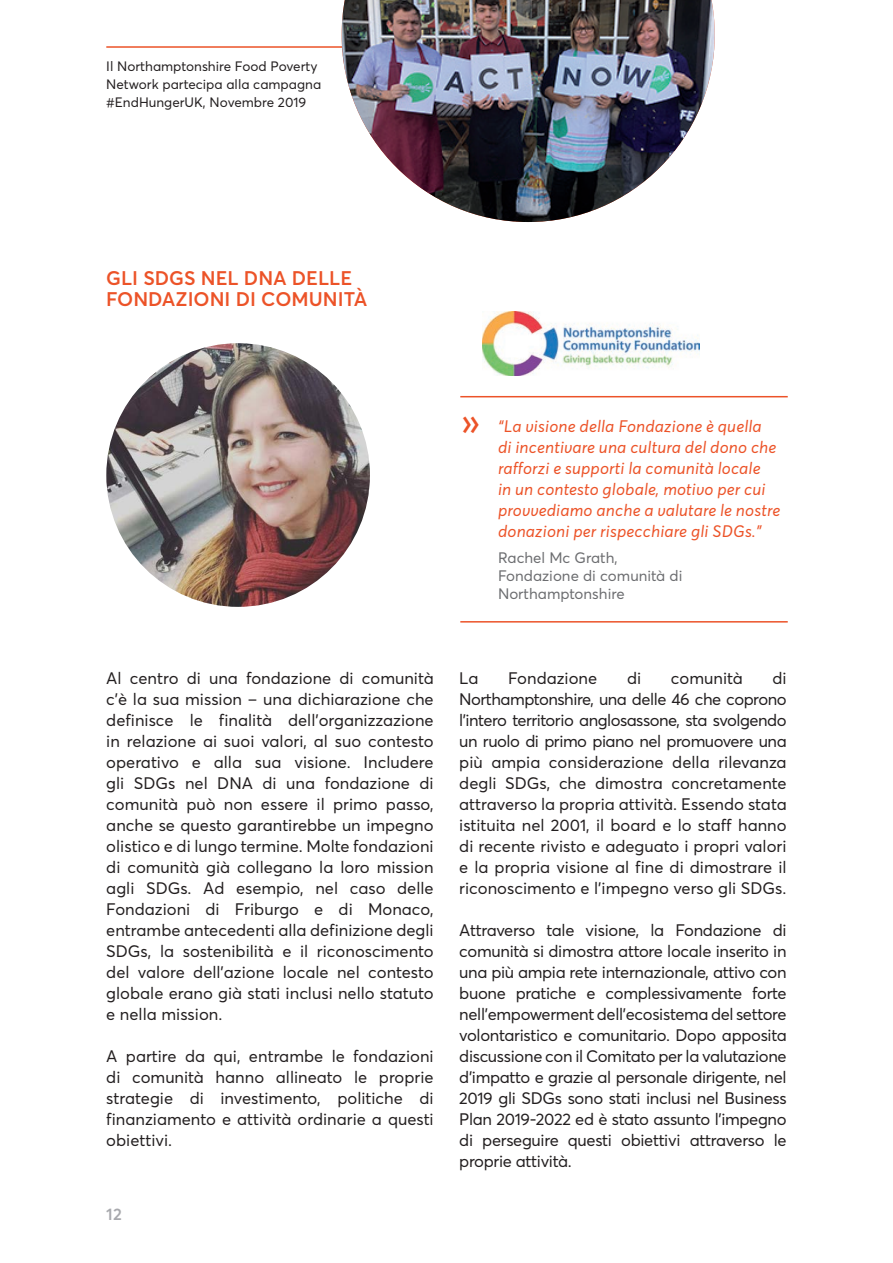
<style>
.page{position:relative;width:893px;height:1263px;background:#fff}
.page>*{position:absolute;margin:0;border:0;box-sizing:border-box;transform-origin:0 0}
.t1{font:37.5px "Meta OT";color:#ec5328}
.t2{font:600 19.5px/21px "Averta Std";color:#ec5328}
.t3{font:16.5px/21px "Averta Std";color:#231f20;text-align:justify}
.t4{font:italic 16.5px/21px "Averta Std";letter-spacing:.01em;color:#ec5328}
.t5{font:600 16.5px "Averta Std";color:#a8a9ad}
.t6{font:15px/18px "Averta Std";color:#6c6d70}
.t7{font:13.5px/18px "Averta Std";color:#231f20}
</style>
<div class="page">
<hr style="left:106px;top:46px;width:243px;height:2px;background:#ec5328">
<hr style="left:460px;top:621px;width:328px;height:2px;background:#ec5328">
<hr style="left:460px;top:396px;width:328px;height:1px;background:#ec5328">
<img style="left:482px;top:311px;width:217px;height:64px">
<img style="left:342px;top:0;width:373px;height:222px">
<img style="left:106px;top:343px;width:264px;height:264px;border-radius:132px">
<p class="t7" style="left:106px;top:58px;width:216px">Il Northamptonshire Food Poverty<br>Network partecipa alla campagna #EndHungerUK, Novembre 2019</p>
<p class="t2" style="left:106px;top:267px;width:263px">GLI SDGS NEL DNA DELLE<br>FONDAZIONI DI COMUNITÀ</p>
<h1 class="t1" style="left:461px;top:398px;width:21px">»</h1>
<p class="t4" style="left:498px;top:417px;width:284px">“La visione della Fondazione è quella<br>di incentivare una cultura del dono che rafforzi e supporti la comunità locale<br>in un contesto globale, motivo per cui provvediamo anche a valutare le nostre donazioni per rispecchiare gli SDGs.”</p>
<p class="t6" style="left:498px;top:548px;width:186px">Rachel Mc Grath,<br>Fondazione di comunità di<br>Northamptonshire</p>
<p class="t3" style="left:106px;top:668px;width:329px">Al centro di una fondazione di comunità c’è la sua mission – una dichiarazione che definisce le finalità dell’organizzazione in relazione ai suoi valori, al suo contesto operativo e alla sua visione. Includere gli SDGs nel DNA di una fondazione di comunità può non essere il primo passo, anche se questo garantirebbe un impegno olistico e di lungo termine. Molte fondazioni di comunità già collegano la loro mission agli SDGs. Ad esempio, nel caso delle Fondazioni di Friburgo e di Monaco, entrambe antecedenti alla definizione degli SDGs, la sostenibilità e il riconoscimento del valore dell’azione locale nel contesto globale erano già stati inclusi nello statuto e nella mission.</p>
<p class="t3" style="left:106px;top:1046px;width:329px">A partire da qui, entrambe le fondazioni di comunità hanno allineato le proprie strategie di investimento, politiche di finanziamento e attività ordinarie a questi obiettivi.</p>
<p class="t5" style="left:106px;top:1204px;width:17px">12</p>
<p class="t3" style="left:459px;top:668px;width:329px;text-indent:313px">di Northamptonshire, una delle 46 che coprono l’intero territorio anglosassone, sta svolgendo un ruolo di primo piano nel promuovere una più ampia considerazione della rilevanza degli SDGs, che dimostra concretamente attraverso la propria attività. Essendo stata istituita nel 2001, il board e lo staff hanno di recente rivisto e adeguato i propri valori e la propria visione al fine di dimostrare il riconoscimento e l’impegno verso gli SDGs.</p>
<p class="t3" style="left:459px;top:920px;width:329px">Attraverso tale visione, la Fondazione di comunità si dimostra attore locale inserito in una più ampia rete internazionale, attivo con buone pratiche e complessivamente forte nell’empowerment dell’ecosistema del settore volontaristico e comunitario. Dopo apposita discussione con il Comitato per la valutazione d’impatto e grazie al personale dirigente, nel 2019 gli SDGs sono stati inclusi nel Business Plan 2019-2022 ed è stato assunto l’impegno di perseguire questi obiettivi attraverso le proprie attività.</p>
<p class="t3" style="left:459px;top:668px;width:21px">La</p>
<p class="t3" style="left:508px;top:668px;width:91px">Fondazione</p>
<p class="t3" style="left:627px;top:668px;width:16px">di</p>
<p class="t3" style="left:671px;top:668px;width:73px">comunità</p>
</div>
